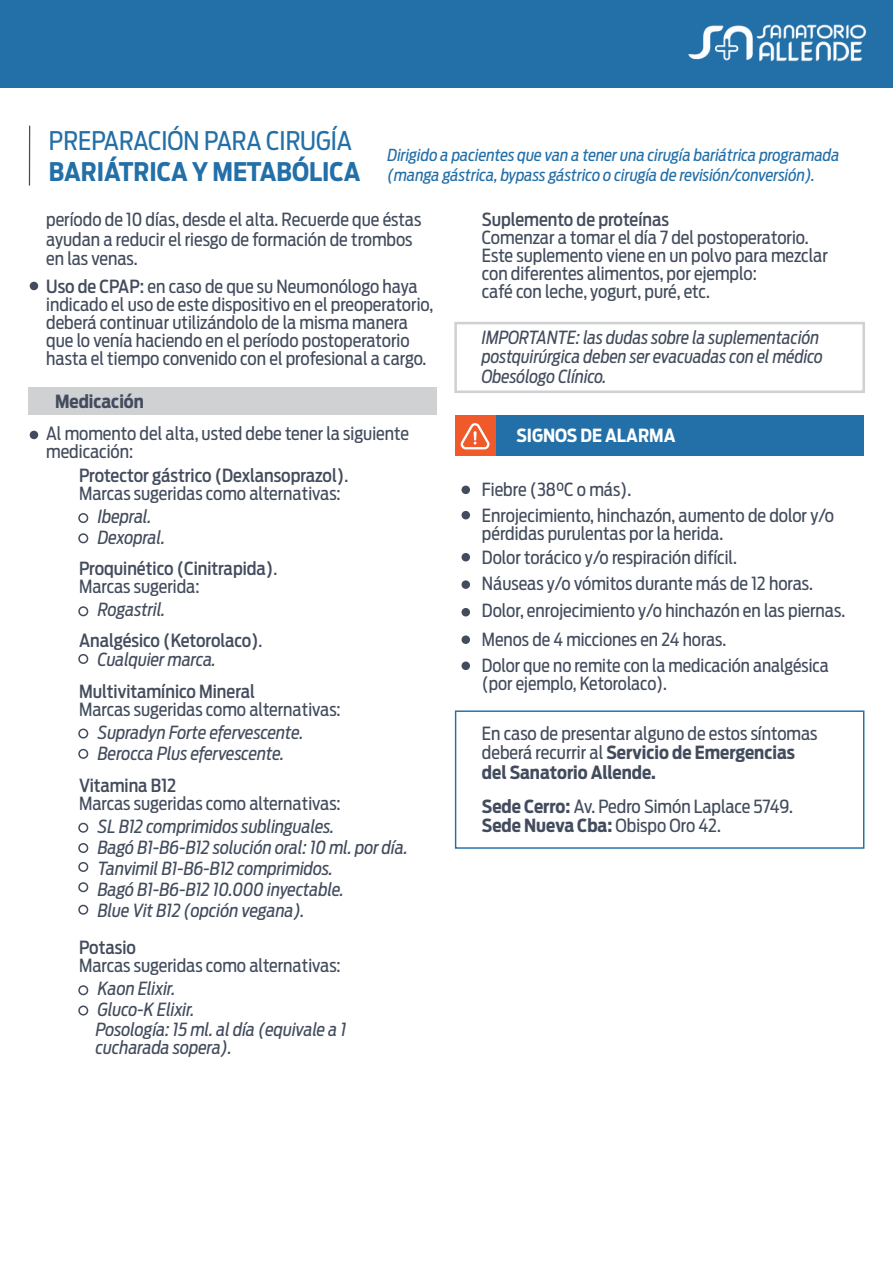
<style>
.page{position:relative;width:893px;height:1263px;background:#fff}
.page>*{position:absolute;margin:0;border:0;box-sizing:border-box;transform-origin:0 0}
.t1{font:25.5px "Antenna Cond";color:#236fa8}
.t2{font:700 25.5px "Antenna Cond";color:#236fa8}
.t3{font:18px/18px "Antenna Cond";color:#434c5d}
.t4{font:italic 18px/21px "Antenna Cond";color:#434c5d}
.t5{font:500 18px/18px "Antenna Cond";color:#434c5d}
.t6{font:700 18px "Antenna Cond";color:#fff}
.t7{font:700 18px "Antenna Cond";color:#434c5d}
.t8{font:italic 16.5px/19.5px "Antenna Cond";color:#236fa8}
.s1{font-weight:500}
.s2{font-weight:400}
.s3{font-weight:700}
</style>
<div class="page">
<div style="left:0;top:0;width:893px;height:88px;background:#236fa8"></div>
<img style="left:688px;top:24px;width:179px;height:38px">
<hr style="left:29px;top:126px;width:1px;height:59px;background:#434c5d">
<div style="left:455px;top:710px;width:409px;height:139px;border:1px solid #236fa8"></div>
<div style="left:461px;top:486px;width:9px;height:8px;background:#434c5d;border-radius:50%"></div>
<div style="left:461px;top:511px;width:9px;height:8px;background:#434c5d;border-radius:50%"></div>
<div style="left:461px;top:553px;width:9px;height:8px;background:#434c5d;border-radius:50%"></div>
<div style="left:461px;top:580px;width:9px;height:9px;background:#434c5d;border-radius:50%"></div>
<div style="left:461px;top:608px;width:9px;height:8px;background:#434c5d;border-radius:50%"></div>
<div style="left:461px;top:635px;width:9px;height:9px;background:#434c5d;border-radius:50%"></div>
<div style="left:461px;top:661px;width:9px;height:9px;background:#434c5d;border-radius:50%"></div>
<div style="left:476px;top:415px;width:388px;height:41px;background:#236fa8"></div>
<div style="left:456px;top:415px;width:40px;height:41px;background:#f05a2a"></div>
<svg style="left:461px;top:423px;width:29px;height:26px"></svg>
<div style="left:454px;top:322px;width:411px;height:71px;border:3px solid #d0d1d3"></div>
<div style="left:30px;top:282px;width:8px;height:8px;background:#434c5d;border-radius:50%"></div>
<div style="left:30px;top:431px;width:8px;height:8px;background:#434c5d;border-radius:50%"></div>
<div style="left:78px;top:513px;width:10px;height:10px;border:2px solid #434c5d;border-radius:50%"></div>
<div style="left:78px;top:606px;width:10px;height:10px;border:2px solid #434c5d;border-radius:50%"></div>
<div style="left:78px;top:654px;width:10px;height:10px;border:2px solid #434c5d;border-radius:50%"></div>
<div style="left:78px;top:533px;width:10px;height:10px;border:2px solid #434c5d;border-radius:50%"></div>
<div style="left:78px;top:728px;width:10px;height:10px;border:2px solid #434c5d;border-radius:50%"></div>
<div style="left:78px;top:749px;width:10px;height:10px;border:2px solid #434c5d;border-radius:50%"></div>
<div style="left:78px;top:985px;width:10px;height:10px;border:2px solid #434c5d;border-radius:50%"></div>
<div style="left:78px;top:1005px;width:10px;height:10px;border:2px solid #434c5d;border-radius:50%"></div>
<div style="left:78px;top:823px;width:10px;height:10px;border:2px solid #434c5d;border-radius:50%"></div>
<div style="left:78px;top:843px;width:10px;height:10px;border:2px solid #434c5d;border-radius:50%"></div>
<div style="left:78px;top:862px;width:10px;height:10px;border:2px solid #434c5d;border-radius:50%"></div>
<div style="left:78px;top:882px;width:10px;height:10px;border:2px solid #434c5d;border-radius:50%"></div>
<div style="left:78px;top:905px;width:10px;height:10px;border:2px solid #434c5d;border-radius:50%"></div>
<div style="left:29px;top:387px;width:408px;height:27px;background:#d0d1d3"></div>
<h1 class="t1" style="left:49px;top:125px;width:305px">PREPARACIÓN PARA CIRUGÍA</h1>
<h1 class="t2" style="left:49px;top:156px;width:313px">BARIÁTRICA Y METABÓLICA</h1>
<p class="t8" style="left:388px;top:146px;width:454px">Dirigido a pacientes que van a tener una cirugía bariátrica programada (manga gástrica, bypass gástrico o cirugía de revisión/conversión).</p>
<p class="t3" style="left:46px;top:210px;width:377px;line-height:19.5px">período de 10 días, desde el alta. Recuerde que éstas ayudan a reducir el riesgo de formación de trombos en las venas.</p>
<p class="t3" style="left:46px;top:277px;width:389px"><span class="s1">Uso de CPAP:</span> en caso de que su Neumonólogo haya indicado el uso de este dispositivo en el preoperatorio, deberá continuar utilizándolo de la misma manera que lo venía haciendo en el período postoperatorio hasta el tiempo convenido con el profesional a cargo.</p>
<p class="t7" style="left:55px;top:390px;width:90px">Medicación</p>
<p class="t3" style="left:46px;top:425px;width:364px">Al momento del alta, usted debe tener la siguiente medicación:</p>
<p class="t5" style="left:79px;top:466px;width:271px">Protector gástrico (Dexlansoprazol)<span class="s2">.<br>Marcas sugeridas como alternativas:</span></p>
<p class="t4" style="left:98px;top:506px;width:69px">Ibepral.<br>Dexopral.</p>
<p class="t5" style="left:79px;top:560px;width:200px">Proquinético (Cinitrapida)<span class="s2">.<br>Marcas sugerida:</span></p>
<p class="t5" style="left:79px;top:631px;width:185px">Analgésico (Ketorolaco)<span class="s2">.</span></p>
<p class="t4" style="left:98px;top:599px;width:69px">Rogastril.</p>
<p class="t4" style="left:98px;top:649px;width:120px">Cualquier marca.</p>
<p class="t5" style="left:79px;top:682px;width:177px">Multivitamínico Mineral</p>
<p class="t3" style="left:79px;top:700px;width:263px">Marcas sugeridas como alternativas:</p>
<p class="t4" style="left:98px;top:722px;width:207px">Supradyn Forte efervescente.<br>Berocca Plus efervescente.</p>
<p class="t5" style="left:79px;top:776px;width:99px">Vitamina B12</p>
<p class="t3" style="left:79px;top:794px;width:263px">Marcas sugeridas como alternativas:</p>
<p class="t4" style="left:98px;top:816px;width:311px">SL B12 comprimidos sublinguales.<br>Bagó B1-B6-B12 solución oral: 10 ml. por día.<br>Tanvimil B1-B6-B12 comprimidos.<br>Bagó B1-B6-B12 10.000 inyectable.<br>Blue Vit B12 (opción vegana).</p>
<p class="t5" style="left:79px;top:939px;width:58px">Potasio</p>
<p class="t3" style="left:79px;top:957px;width:263px">Marcas sugeridas como alternativas:</p>
<p class="t4" style="left:98px;top:978px;width:98px">Kaon Elixir.<br>Gluco-K Elixir.</p>
<p class="t4" style="left:96px;top:1020px;width:252px;line-height:18px">Posología: 15 ml. al día (equivale a 1 cucharada sopera).</p>
<p class="t5" style="left:482px;top:211px;width:189px">Suplemento de proteínas</p>
<p class="t3" style="left:482px;top:229px;width:347px">Comenzar a tomar el día 7 del postoperatorio.<br>Este suplemento viene en un polvo para mezclar con diferentes alimentos, por ejemplo:<br>café con leche, yogurt, puré, etc.</p>
<p class="t4" style="left:482px;top:327px;width:343px;line-height:19.5px">IMPORTANTE: las dudas sobre la suplementación postquirúrgica deben ser evacuadas con el médico<br>Obesólogo Clínico.</p>
<p class="t6" style="left:516px;top:425px;width:161px">SIGNOS DE ALARMA</p>
<p class="t3" style="left:482px;top:477px;width:354px;line-height:25.3px">Fiebre (38°C o más).<br>Enrojecimiento, hinchazón, aumento de dolor y/o</p>
<p class="t3" style="left:482px;top:521px;width:257px;line-height:24px">pérdidas purulentas por la herida.<br>Dolor torácico y/o respiración difícil.</p>
<p class="t3" style="left:482px;top:569px;width:365px;line-height:28.3px">Náuseas y/o vómitos durante más de 12 horas.<br>Dolor, enrojecimiento y/o hinchazón en las piernas.<br>Menos de 4 micciones en 24 horas.</p>
<p class="t3" style="left:482px;top:657px;width:348px">Dolor que no remite con la medicación analgésica (por ejemplo, Ketorolaco).</p>
<p class="t3" style="left:482px;top:723px;width:337px;line-height:19.5px">En caso de presentar alguno de estos síntomas deberá recurrir al <span class="s3">Servicio de Emergencias del Sanatorio Allende.</span></p>
<p class="t3" style="left:482px;top:796px;width:313px;line-height:19.5px"><span class="s3">Sede Cerro:</span> Av. Pedro Simón Laplace 5749.<br><span class="s3">Sede Nueva Cba:</span> Obispo Oro 42.</p>
</div>
